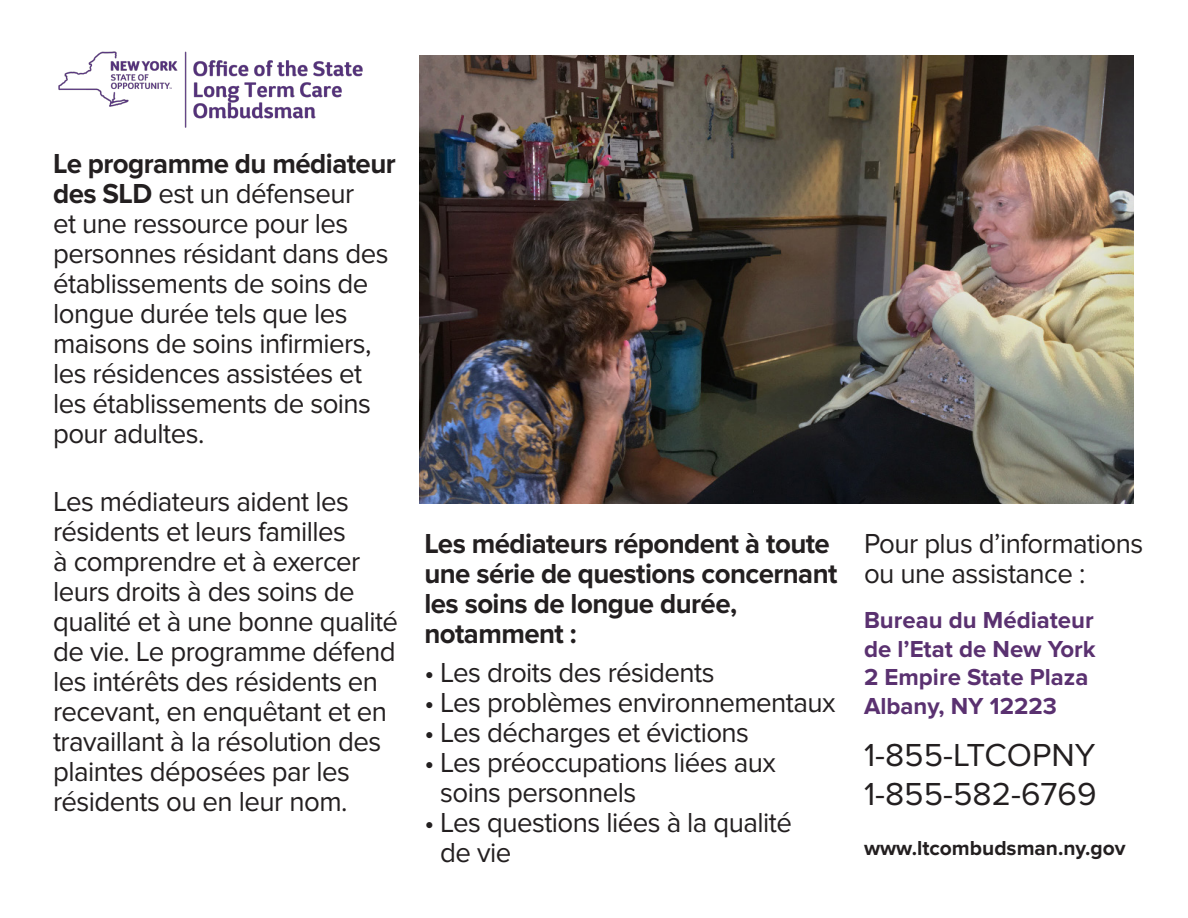
<style>
.page{position:relative;width:1188px;height:918px;background:#fff}
.page>*{position:absolute;margin:0;border:0;box-sizing:border-box;transform-origin:0 0}
.Paragraph_Style2{font:33px "Proxima Nova";color:#231f20}
.Paragraph_Style2-2{font:28.5px/30px "Proxima Nova";letter-spacing:-.02em;color:#231f20}
.Paragraph_Style2-3{font:700 28.5px/30px "Proxima Nova";letter-spacing:-.02em;color:#231f20}
.Paragraph_Style2-4{font:700 24px/28.5px "Proxima Nova";color:#5a3170}
.Paragraph_Style2-5{font:700 21px "Proxima Nova";color:#231f20}
.s1{font-weight:700}
</style>
<div class="page">
<img style="left:420px;top:56px;width:714px;height:447px">
<img style="left:58px;top:51px;width:305px;height:77px">
<p class="Paragraph_Style2-2" style="left:53px;top:149px;width:344px"><span class="s1">Le programme du médiateur des SLD</span> est un défenseur<br>et une ressource pour les personnes résidant dans des établissements de soins de longue durée tels que les maisons de soins infirmiers, les résidences assistées et les établissements de soins pour adultes.</p>
<p class="Paragraph_Style2-2" style="left:53px;top:487px;width:347px">Les médiateurs aident les résidents et leurs familles<br>à comprendre et à exercer leurs droits à des soins de qualité et à une bonne qualité de vie. Le programme défend les intérêts des résidents en recevant, en enquêtant et en travaillant à la résolution des plaintes déposées par les résidents ou en leur nom.</p>
<p class="Paragraph_Style2-3" style="left:424px;top:529px;width:415px">Les médiateurs répondent à toute une série de questions concernant les soins de longue durée, notamment :</p>
<p class="Paragraph_Style2-2" style="left:424px;top:658px;width:292px">• Les droits des résidents</p>
<p class="Paragraph_Style2-2" style="left:424px;top:688px;width:413px">• Les problèmes environnementaux</p>
<p class="Paragraph_Style2-2" style="left:424px;top:718px;width:326px">• Les décharges et évictions</p>
<p class="Paragraph_Style2-2" style="left:440px;top:748px;width:337px;text-indent:-16px">• Les préoccupations liées aux soins personnels</p>
<p class="Paragraph_Style2-2" style="left:440px;top:808px;width:353px;text-indent:-16px">• Les questions liées à la qualité de vie</p>
<p class="Paragraph_Style2-2" style="left:864px;top:529px;width:281px">Pour plus d’informations ou une assistance :</p>
<p class="Paragraph_Style2-4" style="left:864px;top:607px;width:233px">Bureau du Médiateur de l’Etat de New York</p>
<p class="Paragraph_Style2-4" style="left:864px;top:664px;width:226px">2 Empire State Plaza<br>Albany, NY 12223</p>
<p class="Paragraph_Style2" style="left:864px;top:736px;width:233px">1-855-LTCOPNY</p>
<p class="Paragraph_Style2" style="left:864px;top:775px;width:234px">1-855-582-6769</p>
<p class="Paragraph_Style2-5" style="left:864px;top:836px;width:263px">www.ltcombudsman.ny.gov</p>
</div>
